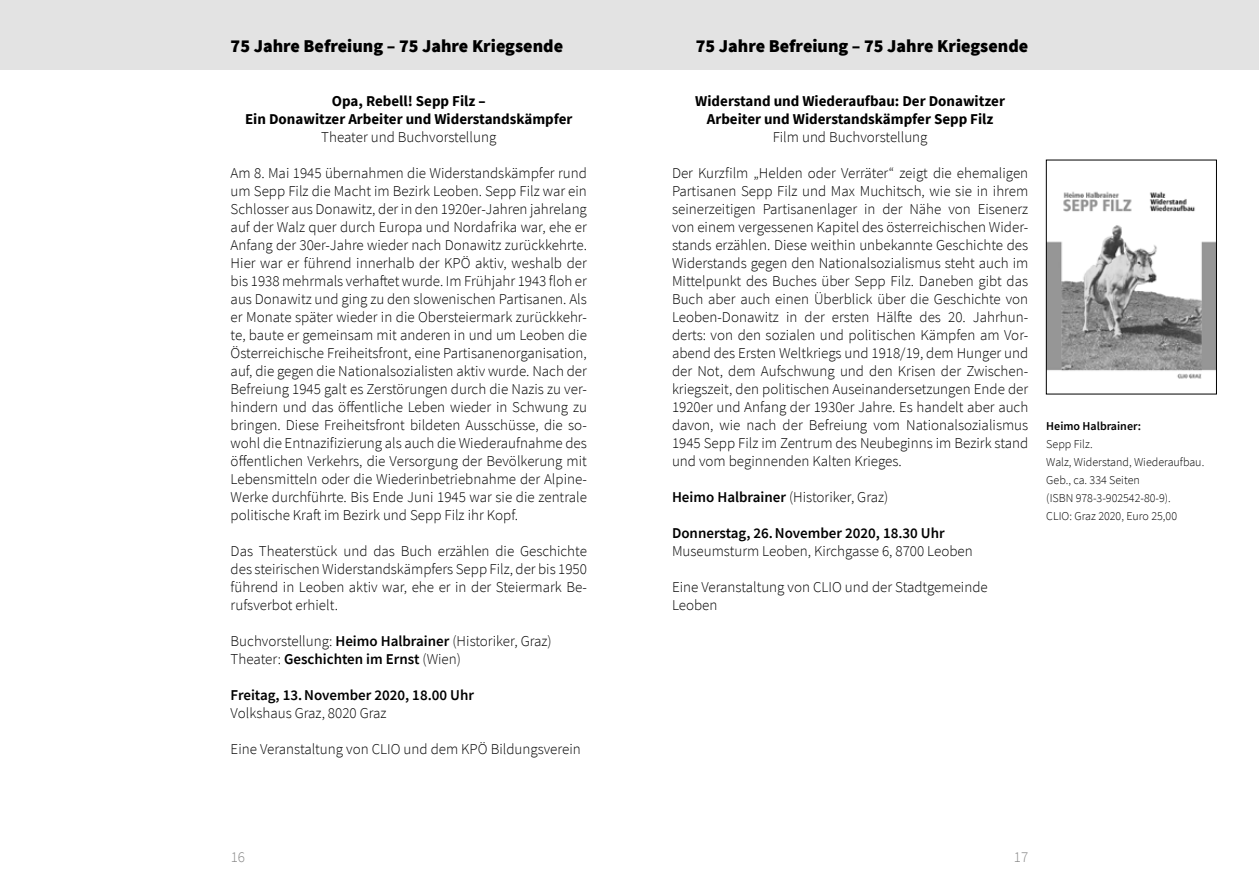
<style>
.page{position:relative;width:1259px;height:893px;background:#fff}
.page>*{position:absolute;margin:0;border:0;box-sizing:border-box;transform-origin:0 0}
.t1{font:900 18px "Source Sans Pro";color:#000}
.t2{font:300 15px/18px "Source Sans Pro";color:#000;text-align:justify}
.t3{font:700 15px/18px "Source Sans Pro";color:#000;text-align:center}
.t4{font:600 15px "Source Sans Pro";color:#000}
.t5{font:300 15px "Source Sans Pro";color:#878787}
.t6{font:300 12px/18px "Source Sans Pro";color:#000}
.t7{font:600 12px "Source Sans Pro";color:#000}
.s1{font-weight:600}
</style>
<div class="page">
<div style="left:0;top:0;width:1259px;height:70px;background:#e3e3e3"></div>
<img style="left:1048px;top:191px;width:166px;height:188px">
<p class="t1" style="left:231px;top:34px;width:334px">75 Jahre Befreiung – 75 Jahre Kriegsende</p>
<p class="t1" style="left:696px;top:34px;width:334px">75 Jahre Befreiung – 75 Jahre Kriegsende</p>
<p class="t3" style="left:245px;top:92px;width:329px">Opa, Rebell! Sepp Filz –<br>Ein Donawitzer Arbeiter und Widerstandskämpfer</p>
<p class="t2" style="left:321px;top:128px;width:177px">Theater und Buchvorstellung</p>
<p class="t2" style="left:231px;top:164px;width:358px">Am 8. Mai 1945 übernahmen die Widerstandskämpfer rund um Sepp Filz die Macht im Bezirk Leoben. Sepp Filz war ein Schlosser aus Donawitz, der in den 1920er-Jahren jahrelang auf der Walz quer durch Europa und Nordafrika war, ehe er Anfang der 30er-Jahre wieder nach Donawitz zurückkehrte.<br>Hier war er führend innerhalb der KPÖ aktiv, weshalb der bis 1938 mehrmals verhaftet wurde. Im Frühjahr 1943 floh er aus Donawitz und ging zu den slowenischen Partisanen. Als er Monate später wieder in die Obersteiermark zurückkehr&shy;te, baute er gemeinsam mit anderen in und um Leoben die Österreichische Freiheitsfront, eine Partisanenorganisation, auf, die gegen die Nationalsozialisten aktiv wurde. Nach der Befreiung 1945 galt es Zerstörungen durch die Nazis zu ver&shy;hindern und das öffentliche Leben wieder in Schwung zu bringen. Diese Freiheitsfront bildeten Ausschüsse, die so&shy;wohl die Entnazifizierung als auch die Wiederaufnahme des öffentlichen Verkehrs, die Versorgung der Bevölkerung mit Lebensmitteln oder die Wiederinbetriebnahme der Alpine-Werke durchführte. Bis Ende Juni 1945 war sie die zentrale politische Kraft im Bezirk und Sepp Filz ihr Kopf.</p>
<p class="t2" style="left:231px;top:542px;width:358px">Das Theaterstück und das Buch erzählen die Geschichte des steirischen Widerstandskämpfers Sepp Filz, der bis 1950 führend in Leoben aktiv war, ehe er in der Steiermark Be&shy;rufsverbot erhielt.</p>
<p class="t2" style="left:231px;top:632px;width:323px">Buchvorstellung: <span class="s1">Heimo Halbrainer</span> (Historiker, Graz)<br>Theater: <span class="s1">Geschichten im Ernst</span> (Wien)</p>
<p class="t4" style="left:231px;top:685px;width:245px">Freitag, 13.November 2020, 18.00 Uhr</p>
<p class="t2" style="left:231px;top:704px;width:157px">Volkshaus Graz, 8020 Graz</p>
<p class="t2" style="left:231px;top:740px;width:352px">Eine Veranstaltung von CLIO und dem KPÖ Bildungsverein</p>
<p class="t3" style="left:695px;top:92px;width:311px">Widerstand und Wiederaufbau: Der Donawitzer<br>Arbeiter und Widerstandskämpfer Sepp Filz</p>
<p class="t2" style="left:772px;top:128px;width:156px">Film und Buchvorstellung</p>
<p class="t2" style="left:672px;top:164px;width:358px">Der Kurzfilm „Helden oder Verräter“ zeigt die ehemaligen Partisanen Sepp Filz und Max Muchitsch, wie sie in ihrem seinerzeitigen Partisanenlager in der Nähe von Eisenerz von einem vergessenen Kapitel des österreichischen Wider&shy;stands erzählen. Diese weithin unbekannte Geschichte des Widerstands gegen den Nationalsozialismus steht auch im Mittelpunkt des Buches über Sepp Filz. Daneben gibt das Buch aber auch einen Überblick über die Geschichte von Leoben-Donawitz in der ersten Hälfte des 20. Jahrhun&shy;derts: von den sozialen und politischen Kämpfen am Vor&shy;abend des Ersten Weltkriegs und 1918/19, dem Hunger und der Not, dem Aufschwung und den Krisen der Zwischen&shy;kriegszeit, den politischen Auseinandersetzungen Ende der 1920er und Anfang der 1930er Jahre. Es handelt aber auch davon, wie nach der Befreiung vom Nationalsozialismus 1945 Sepp Filz im Zentrum des Neubeginns im Bezirk stand und vom beginnenden Kalten Krieges.</p>
<p class="t2" style="left:672px;top:488px;width:218px"><span class="s1">Heimo Halbrainer</span> (Historiker, Graz)</p>
<p class="t4" style="left:672px;top:523px;width:274px">Donnerstag, 26.November 2020, 18.30 Uhr</p>
<p class="t2" style="left:672px;top:542px;width:302px">Museumsturm Leoben, Kirchgasse 6, 8700 Leoben</p>
<p class="t2" style="left:672px;top:578px;width:317px">Eine Veranstaltung von CLIO und der Stadtgemeinde<br>Leoben</p>
<p class="t7" style="left:1046px;top:418px;width:96px">Heimo Halbrainer:</p>
<p class="t6" style="left:1046px;top:435px;width:159px">Sepp Filz.<br>Walz, Widerstand, Wiederaufbau.<br>Geb., ca. 334 Seiten<br>(ISBN 978-3-902542-80-9).<br>CLIO: Graz 2020, Euro 25,00</p>
<p class="t5" style="left:231px;top:848px;width:16px">16</p>
<p class="t5" style="left:1014px;top:848px;width:16px">17</p>
</div>
